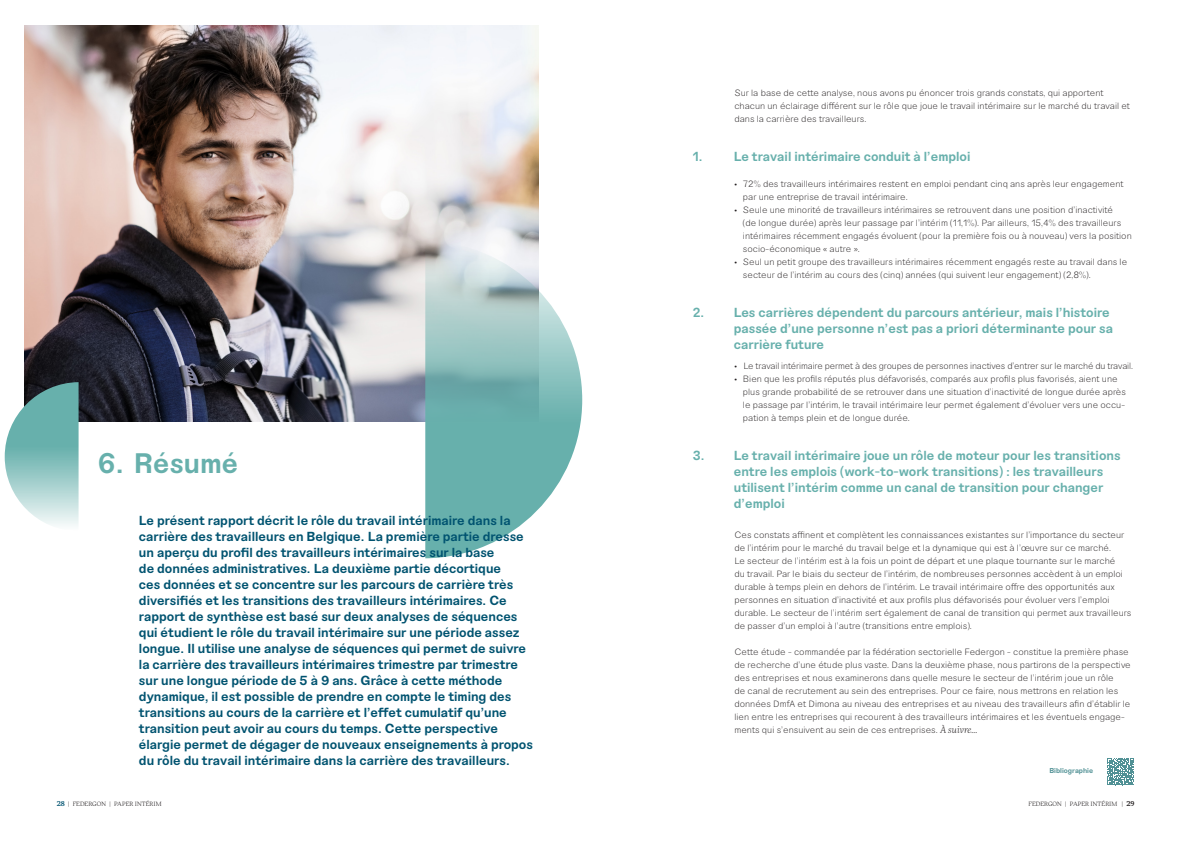
<style>
.page{position:relative;width:1191px;height:842px;background:#fff}
.page>*{position:absolute;margin:0;border:0;box-sizing:border-box;transform-origin:0 0}
.Titel_BIG{font:700 28px "NT Bau";color:#67b0ac}
.Intro{font:700 13px/16px "NT Bau";color:#005370}
._02_titel{font:700 13px/16px "NT Bau";color:#67b0ac}
.Body{font:300 9px/13px "NT Bau";color:#231f20}
.bullet{font:300 9px/13px "NT Bau";color:#231f20}
._02_titel-2{font:300 9px "NT Bau";letter-spacing:-.015em;color:#231f20}
.t1{font:700 7px "NT Bau";color:#519195}
.t2{font:300 expanded 6px "More Pro";letter-spacing:.01em;color:#231f20}
.s1{font-family:"More Pro";font-style:italic}
.s2{font-weight:500;font-size:7px;color:#005370}
.s3{font-weight:500;font-size:7px}
</style>
<div class="page">
<img style="left:24px;top:26px;width:515px;height:395px">
<svg style="left:425px;top:241px;width:157px;height:317px"></svg>
<svg style="left:5px;top:382px;width:74px;height:144px"></svg>
<svg style="left:1107px;top:758px;width:27px;height:27px"></svg>
<p class="Body" style="left:734px;top:86px;width:397px">Sur la base de cette analyse, nous avons pu énoncer trois grands constats, qui apportent chacun un éclairage différent sur le rôle que joue le travail intérimaire sur le marché du travail et dans la carrière des travailleurs.</p>
<p class="_02_titel" style="left:693px;top:149px;width:279px">1. Le travail intérimaire conduit à l’emploi</p>
<p class="bullet" style="left:743px;top:177px;width:382px;text-indent:-9px">• 72% des travailleurs intérimaires restent en emploi pendant cinq ans après leur engagement par une entreprise de travail intérimaire.</p>
<p class="bullet" style="left:743px;top:203px;width:390px;text-indent:-9px">• Seule une minorité de travailleurs intérimaires se retrouvent dans une position d’inactivité<br>(de longue durée) après leur passage par l’intérim (11,1%). Par ailleurs, 15,4% des travailleurs intérimaires récemment engagés évoluent (pour la première fois ou à nouveau) vers la position socio-économique « autre ».</p>
<p class="bullet" style="left:743px;top:255px;width:386px;text-indent:-9px">• Seul un petit groupe des travailleurs intérimaires récemment engagés reste au travail dans le secteur de l’intérim au cours des (cinq) années (qui suivent leur engagement) (2,8%).</p>
<p class="_02_titel" style="left:734px;top:305px;width:381px;text-indent:-41px">2. Les carrières dépendent du parcours antérieur, mais l’histoire passée d'une personne n'est pas a priori déterminante pour sa carrière future</p>
<p class="Titel_BIG" style="left:98px;top:445px;width:142px">6. Résumé</p>
<p class="Intro" style="left:139px;top:513px;width:395px">Le présent rapport décrit le rôle du travail intérimaire dans la carrière des travailleurs en Belgique. La première partie dresse un aperçu du profil des travailleurs intérimaires sur la base<br>de données administratives. La deuxième partie décortique<br>ces données et se concentre sur les parcours de carrière très diversifiés et les transitions des travailleurs intérimaires. Ce rapport de synthèse est basé sur deux analyses de séquences qui étudient le rôle du travail intérimaire sur une période assez longue. Il utilise une analyse de séquences qui permet de suivre la carrière des travailleurs intérimaires trimestre par trimestre sur une longue période de 5 à 9 ans. Grâce à cette méthode dynamique, il est possible de prendre en compte le timing des transitions au cours de la carrière et l'effet cumulatif qu'une transition peut avoir au cours du temps. Cette perspective élargie permet de dégager de nouveaux enseignements à propos du rôle du travail intérimaire dans la carrière des travailleurs.</p>
<p class="_02_titel-2" style="left:734px;top:360px;width:400px">• Le travail intérimaire permet à des groupes de personnes inactives d'entrer sur le marché du travail.</p>
<p class="bullet" style="left:743px;top:372px;width:384px;text-indent:-9px">• Bien que les profils réputés plus défavorisés, comparés aux profils plus favorisés, aient une plus grande probabilité de se retrouver dans une situation d’inactivité de longue durée après le passage par l’intérim, le travail intérimaire leur permet également d’évoluer vers une occu&shy;pation à temps plein et de longue durée.</p>
<p class="_02_titel" style="left:734px;top:448px;width:388px;text-indent:-41px">3. Le travail intérimaire joue un rôle de moteur pour les transitions entre les emplois (work-to-work transitions) : les travailleurs utilisent l’intérim comme un canal de transition pour changer d'emploi</p>
<p class="Body" style="left:734px;top:528px;width:398px">Ces constats affinent et complètent les connaissances existantes sur l'importance du secteur de l’intérim pour le marché du travail belge et la dynamique qui est à l’œuvre sur ce marché.<br>Le secteur de l’intérim est à la fois un point de départ et une plaque tournante sur le marché<br>du travail. Par le biais du secteur de l’intérim, de nombreuses personnes accèdent à un emploi durable à temps plein en dehors de l’intérim. Le travail intérimaire offre des opportunités aux personnes en situation d’inactivité et aux profils plus défavorisés pour évoluer vers l’emploi durable. Le secteur de l’intérim sert également de canal de transition qui permet aux travailleurs de passer d'un emploi à l'autre (transitions entre emplois).</p>
<p class="Body" style="left:734px;top:645px;width:398px">Cette étude - commandée par la fédération sectorielle Federgon - constitue la première phase de recherche d'une étude plus vaste. Dans la deuxième phase, nous partirons de la perspective des entreprises et nous examinerons dans quelle mesure le secteur de l'intérim joue un rôle<br>de canal de recrutement au sein des entreprises. Pour ce faire, nous mettrons en relation les données DmfA et Dimona au niveau des entreprises et au niveau des travailleurs afin d'établir le lien entre les entreprises qui recourent à des travailleurs intérimaires et les éventuels engage&shy;ments qui s’ensuivent au sein de ces entreprises. <span class="s1">À suivre...</span></p>
<p class="t1" style="left:1049px;top:766px;width:45px">Bibliographie</p>
<p class="t2" style="left:57px;top:800px;width:106px"><span class="s2">28</span> | FEDERGON | PAPER INTÉRIM</p>
<p class="t2" style="left:1028px;top:800px;width:108px">FEDERGON | PAPER INTÉRIM | <span class="s3">29</span></p>
</div>
